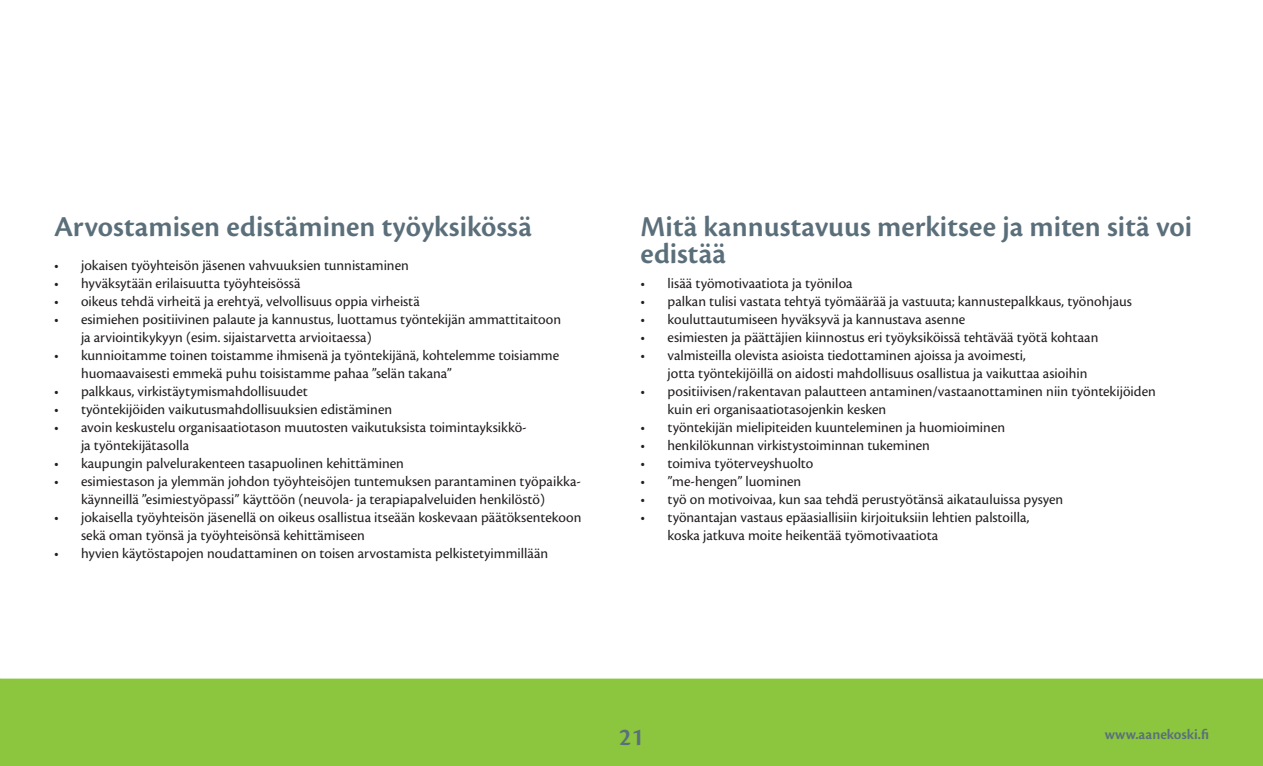
<style>
.page{position:relative;width:1263px;height:766px;background:#fff}
.page>*{position:absolute;margin:0;border:0;box-sizing:border-box;transform-origin:0 0}
.t1{font:600 30px/27px "Cronos Pro";color:#5b6f7b}
.t2{font:600 25.5px "Cronos Pro";color:#5b6f7b}
.t3{font:15px/18px "Cronos Pro";color:#231f20}
.t4{font:600 15px "Cronos Pro";color:#5b6f7b}
</style>
<div class="page">
<div style="left:0;top:678px;width:1263px;height:87px;background:#8bc63e"></div>
<h1 class="t1" style="left:54px;top:214px;width:479px">Arvostamisen edistäminen työyksikössä</h1>
<p class="t3" style="left:54px;top:256px;width:356px">• jokaisen työyhteisön jäsenen vahvuuksien tunnistaminen</p>
<p class="t3" style="left:54px;top:274px;width:248px">• hyväksytään erilaisuutta työyhteisössä</p>
<p class="t3" style="left:54px;top:292px;width:367px">• oikeus tehdä virheitä ja erehtyä, velvollisuus oppia virheistä</p>
<p class="t3" style="left:81px;top:310px;width:482px;text-indent:-27px">• esimiehen positiivinen palaute ja kannustus, luottamus työntekijän ammattitaitoon ja arviointikykyyn (esim. sijaistarvetta arvioitaessa)</p>
<p class="t3" style="left:81px;top:346px;width:480px;text-indent:-27px">• kunnioitamme toinen toistamme ihmisenä ja työntekijänä, kohtelemme toisiamme huomaavaisesti emmekä puhu toisistamme pahaa ”selän takana”</p>
<p class="t3" style="left:54px;top:382px;width:255px">• palkkaus, virkistäytymismahdollisuudet</p>
<p class="t3" style="left:54px;top:400px;width:340px">• työntekijöiden vaikutusmahdollisuuksien edistäminen</p>
<p class="t3" style="left:81px;top:418px;width:447px;text-indent:-27px">• avoin keskustelu organisaatiotason muutosten vaikutuksista toimintayksikkö&shy;ja työntekijätasolla</p>
<p class="t3" style="left:54px;top:454px;width:352px">• kaupungin palvelurakenteen tasapuolinen kehittäminen</p>
<p class="t3" style="left:81px;top:472px;width:501px;text-indent:-27px">• esimiestason ja ylemmän johdon työyhteisöjen tuntemuksen parantaminen työpaikka&shy;käynneillä ”esimiestyöpassi” käyttöön (neuvola- ja terapiapalveluiden henkilöstö)</p>
<p class="t3" style="left:81px;top:508px;width:502px;text-indent:-27px">• jokaisella työyhteisön jäsenellä on oikeus osallistua itseään koskevaan päätöksentekoon sekä oman työnsä ja työyhteisönsä kehittämiseen</p>
<p class="t3" style="left:54px;top:544px;width:496px">• hyvien käytöstapojen noudattaminen on toisen arvostamista pelkistetyimmillään</p>
<h1 class="t1" style="left:640px;top:214px;width:553px">Mitä kannustavuus merkitsee ja miten sitä voi edistää</h1>
<p class="t3" style="left:640px;top:274px;width:214px">• lisää työmotivaatiota ja työniloa</p>
<p class="t3" style="left:640px;top:292px;width:493px">• palkan tulisi vastata tehtyä työmäärää ja vastuuta; kannustepalkkaus, työnohjaus</p>
<p class="t3" style="left:640px;top:310px;width:326px">• kouluttautumiseen hyväksyvä ja kannustava asenne</p>
<p class="t3" style="left:640px;top:328px;width:459px">• esimiesten ja päättäjien kiinnostus eri työyksiköissä tehtävää työtä kohtaan</p>
<p class="t3" style="left:667px;top:346px;width:421px;text-indent:-27px">• valmisteilla olevista asioista tiedottaminen ajoissa ja avoimesti,<br>jotta työntekijöillä on aidosti mahdollisuus osallistua ja vaikuttaa asioihin</p>
<p class="t3" style="left:667px;top:382px;width:490px;text-indent:-27px">• positiivisen/rakentavan palautteen antaminen/vastaanottaminen niin työntekijöiden kuin eri organisaatiotasojenkin kesken</p>
<p class="t3" style="left:640px;top:418px;width:366px">• työntekijän mielipiteiden kuunteleminen ja huomioiminen</p>
<p class="t3" style="left:640px;top:436px;width:291px">• henkilökunnan virkistystoiminnan tukeminen</p>
<p class="t3" style="left:640px;top:454px;width:174px">• toimiva työterveyshuolto</p>
<p class="t3" style="left:640px;top:472px;width:162px">• ”me-hengen” luominen</p>
<p class="t3" style="left:640px;top:490px;width:424px">• työ on motivoivaa, kun saa tehdä perustyötänsä aikatauluissa pysyen</p>
<p class="t3" style="left:667px;top:508px;width:363px;text-indent:-27px">• työnantajan vastaus epäasiallisiin kirjoituksiin lehtien palstoilla, koska jatkuva moite heikentää työmotivaatiota</p>
<h2 class="t2" style="left:619px;top:721px;width:26px">21</h2>
<p class="t4" style="left:1105px;top:725px;width:106px">www.aanekoski.fi</p>
</div>
